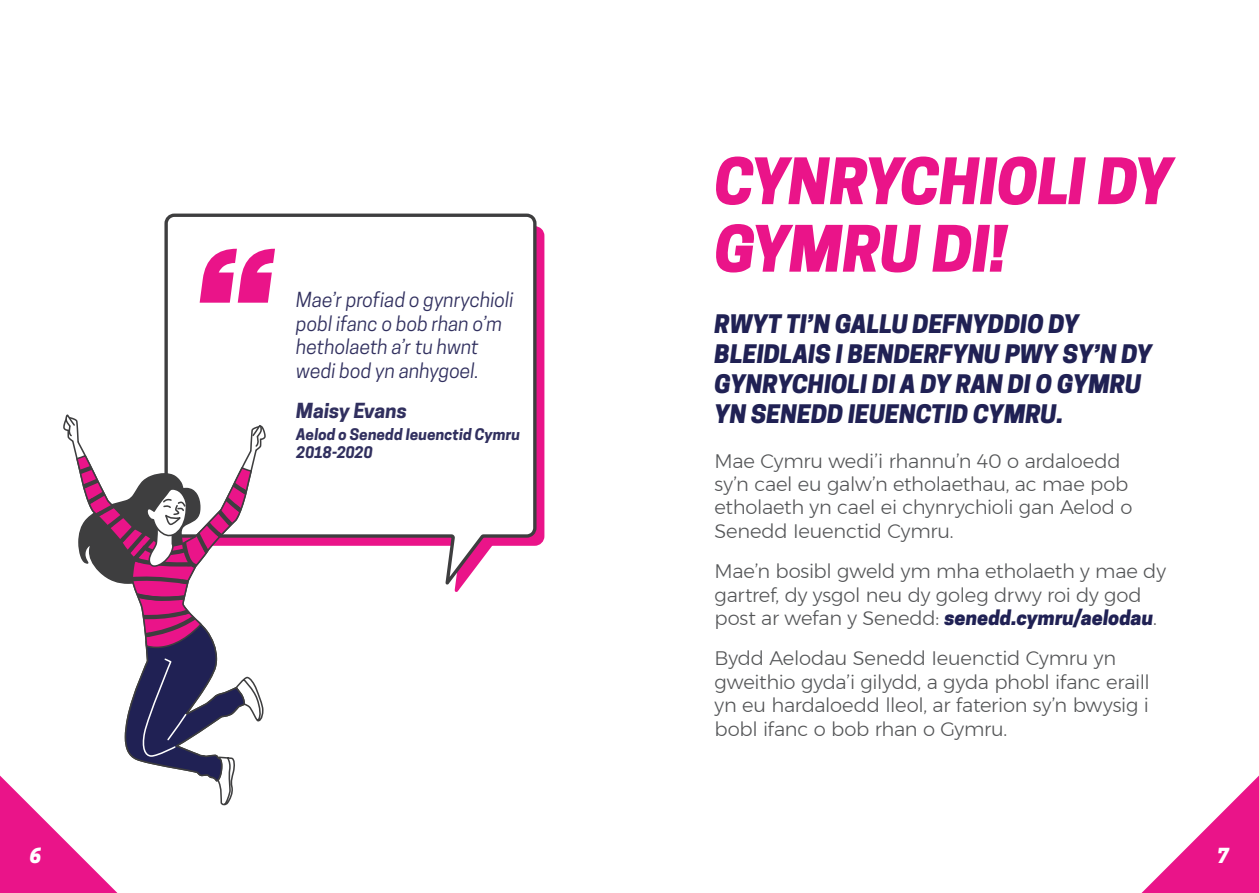
<style>
.page{position:relative;width:1259px;height:893px;background:#fff}
.page>*{position:absolute;margin:0;border:0;box-sizing:border-box;transform-origin:0 0}
.t1{font:italic 800 60px/67.5px "Cooper Hewitt";letter-spacing:-.015em;color:#ea1489}
.t2{font:italic 800 24px/30px "Cooper Hewitt";color:#202154}
.t3{font:300 19.5px/23.4px "Montserrat";letter-spacing:-.015em;color:#545557}
.t4{font:italic 19.5px/23.4px "Cooper Hewitt";color:#31305f}
.t5{font:italic 700 19.5px "Cooper Hewitt";color:#31305f}
.t6{font:italic 800 19.5px "Cooper Hewitt";color:#fff}
.t7{font:italic 700 15px/18px "Cooper Hewitt";letter-spacing:.005em;color:#31305f}
.s1{font-family:"Cooper Hewitt";font-weight:800;font-style:italic;color:#202154}
</style>
<div class="page">
<svg style="left:539px;top:227px;width:6px;height:318px;background:#ec2d95"></svg>
<svg style="left:164px;top:213px;width:375px;height:379px"></svg>
<svg style="left:200px;top:249px;width:75px;height:54px"></svg>
<svg style="left:63px;top:417px;width:203px;height:175px"></svg>
<svg style="left:65px;top:414px;width:11px;height:24px"></svg>
<svg style="left:252px;top:422px;width:10px;height:26px"></svg>
<svg style="left:1141px;top:775px;width:118px;height:118px"></svg>
<svg style="left:0;top:455px;width:264px;height:438px"></svg>
<p class="t4" style="left:296px;top:288px;width:219px">Mae’r profiad o gynrychioli pobl ifanc o bob rhan o’m hetholaeth a’r tu hwnt wedi bod yn anhygoel.</p>
<p class="t5" style="left:296px;top:399px;width:112px">Maisy Evans</p>
<p class="t7" style="left:296px;top:426px;width:225px">Aelod o Senedd Ieuenctid Cymru<br>2018-2020</p>
<h1 class="t1" style="left:714px;top:148px;width:460px">CYNRYCHIOLI DY<br>GYMRU DI!</h1>
<p class="t2" style="left:714px;top:309px;width:439px">RWYT TI’N GALLU DEFNYDDIO DY<br>BLEIDLAIS I BENDERFYNU PWY SY’N DY<br>GYNRYCHIOLI DI A DY RAN DI O GYMRU<br>YN SENEDD IEUENCTID CYMRU.</p>
<p class="t3" style="left:714px;top:449px;width:419px">Mae Cymru wedi’i rhannu’n 40 o ardaloedd sy’n cael eu galw’n etholaethau, ac mae pob etholaeth yn cael ei chynrychioli gan Aelod o Senedd Ieuenctid Cymru.</p>
<p class="t3" style="left:714px;top:559px;width:453px">Mae’n bosibl gweld ym mha etholaeth y mae dy gartref, dy ysgol neu dy goleg drwy roi dy god post ar wefan y Senedd: <span class="s1">senedd.cymru/aelodau</span>.</p>
<p class="t3" style="left:714px;top:646px;width:437px">Bydd Aelodau Senedd Ieuenctid Cymru yn gweithio gyda’i gilydd, a gyda phobl ifanc eraill yn eu hardaloedd lleol, ar faterion sy’n bwysig i bobl ifanc o bob rhan o Gymru.</p>
<p class="t6" style="left:30px;top:844px;width:13px">6</p>
<p class="t6" style="left:1217px;top:844px;width:13px">7</p>
</div>
